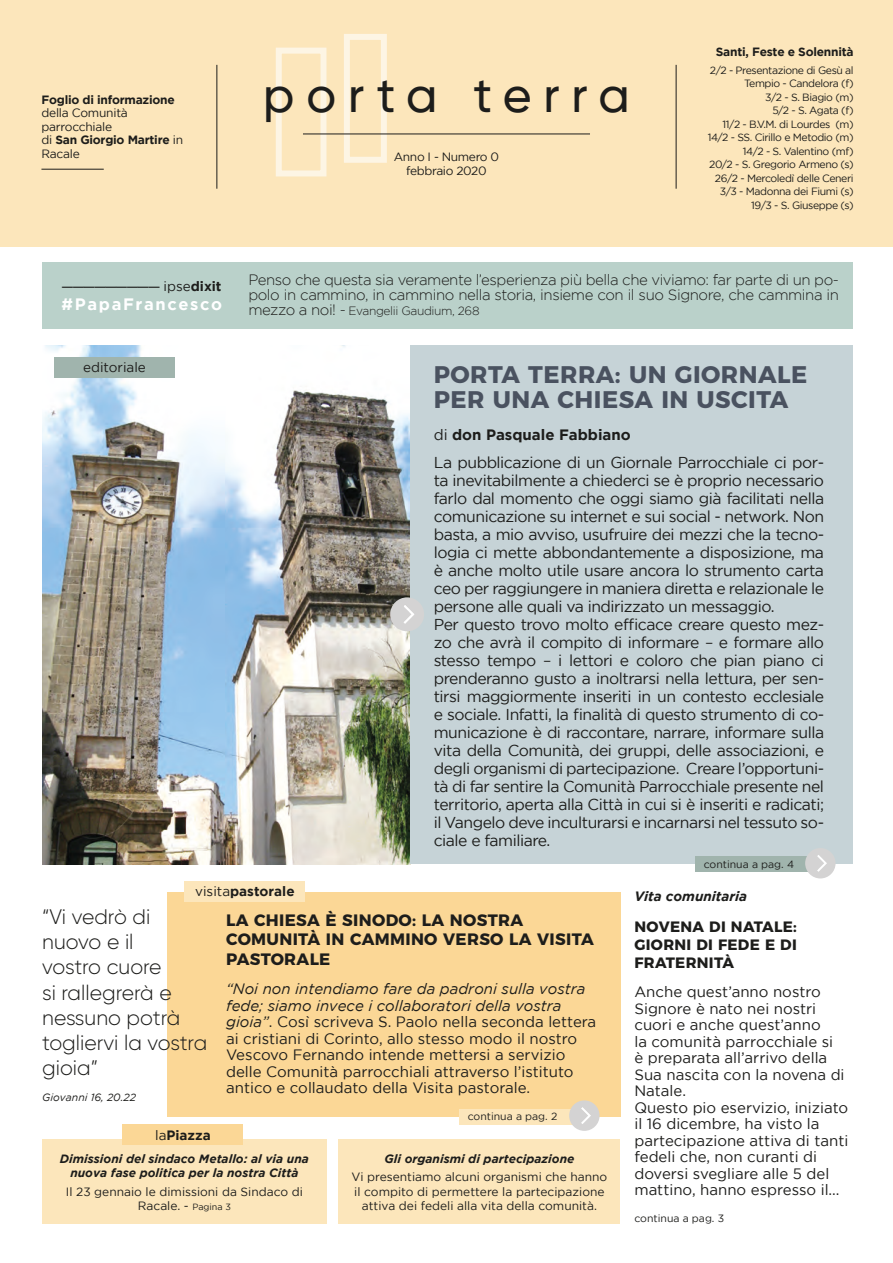
<style>
.page{position:relative;width:893px;height:1263px;background:#fff}
.page>*{position:absolute;margin:0;border:0;box-sizing:border-box;transform-origin:0 0}
.t1{font:500 49.5px "Gilroy";letter-spacing:.24em;color:#1d1d1b}
.t2{font:700 24px/25.5px "Montserrat";letter-spacing:.02em;color:#4a5260}
.t3{font:300 21px/25.2px "Gilroy";color:#1d1d1b}
.t4{font:18px "Gotham";color:#1d1d1b}
.t5{font:700 16.5px/19.8px "Montserrat";letter-spacing:.02em;color:#1d1d1b}
.t6{font:700 16.5px "Gotham";letter-spacing:.1em;color:#fff}
.t7{font:15.75px/18px "Gotham";letter-spacing:-.03em;color:#1d1d1b}
.t8{font:15px/16.5px "Gotham";color:#1d1d1b}
.t9{font:300 15px/15px "Gotham";letter-spacing:-.03em;color:#1d1d1b}
.t10{font:700 15px/18px "Montserrat";letter-spacing:.02em;color:#1d1d1b;text-align:justify}
.t11{font:700 15px "Gotham";color:#1d1d1b}
.t12{font:700 13.5px "Gotham";color:#1d1d1b}
.t13{font:italic 700 13.5px "Gotham";color:#1d1d1b}
.t14{font:13.5px "Gotham";color:#1d1d1b}
.t15{font:12px/14.4px "Gotham";color:#1d1d1b;text-align:center}
.t16{font:italic 700 12px/14.4px "Gotham";color:#1d1d1b;text-align:center}
.t17{font:12px/13.5px "Gotham";letter-spacing:-.02em;color:#1d1d1b}
.t18{font:700 12px "Gotham";letter-spacing:-.02em;color:#1d1d1b}
.t19{font:300 12px "Gotham";letter-spacing:-.03em;color:#1d1d1b}
.t20{font:12px/14.4px "Gotham";letter-spacing:-.03em;color:#1d1d1b;text-align:center}
.t21{font:10.5px/13.5px "Gotham";letter-spacing:-.04em;color:#1d1d1b;text-align:right}
.t22{font:10.5px "Gotham";color:#1d1d1b}
.t23{font:italic 10.5px "Gotham";color:#1d1d1b}
.s1{font-weight:700}
.s2{font-size:15px}
.s3{font-weight:400}
.s4{font-style:italic}
.s5{font-size:9px}
</style>
<div class="page">
<div style="left:0;top:0;width:893px;height:247px;background:#fce6bb"></div>
<div style="left:344px;top:34px;width:43px;height:129px;border:6px solid #fff"></div>
<div style="left:276px;top:48px;width:50px;height:128px;border:6px solid #fff"></div>
<hr style="left:303px;top:134px;width:287px;height:1px;background:#1d1d1b">
<hr style="left:216px;top:65px;width:1px;height:124px;background:#1d1d1b">
<hr style="left:676px;top:65px;width:1px;height:124px;background:#1d1d1b">
<hr style="left:41px;top:169px;width:63px;height:1px;background:#1d1d1b">
<div style="left:42px;top:262px;width:811px;height:67px;background:#bad1ca"></div>
<img style="left:42px;top:345px;width:368px;height:519px">
<div style="left:410px;top:345px;width:443px;height:519px;background:#c6d3d7"></div>
<svg style="left:390px;top:597px;width:34px;height:34px"></svg>
<div style="left:42px;top:1140px;width:285px;height:84px;background:#fce6bb"></div>
<div style="left:338px;top:1140px;width:282px;height:84px;background:#fce6bb"></div>
<div style="left:167px;top:892px;width:453px;height:225px;background:#fbd796"></div>
<div style="left:459px;top:1109px;width:123px;height:15px;background:#fce6bb"></div>
<svg style="left:569px;top:1100px;width:31px;height:31px"></svg>
<div style="left:184px;top:881px;width:121px;height:21px;background:#fce6bb"></div>
<div style="left:54px;top:357px;width:121px;height:21px;background:#a0b4ad"></div>
<div style="left:695px;top:857px;width:123px;height:15px;background:#a0b4ad"></div>
<svg style="left:805px;top:848px;width:31px;height:30px"></svg>
<div style="left:122px;top:1124px;width:121px;height:21px;background:#fbd796"></div>
<p class="t18" style="left:41px;top:93px;width:135px">Foglio di informazione</p>
<p class="t17" style="left:41px;top:106px;width:143px">della Comunità parrocchiale<br>di <span class="s1">San Giorgio Martire</span> in<br>Racale</p>
<p class="t4" style="left:62px;top:268px;width:161px">_________ <sub>ipse</sub><sub>dixit</sub></p>
<p class="t6" style="left:62px;top:295px;width:162px">#PapaFrancesco</p>
<p class="t14" style="left:83px;top:360px;width:64px">editoriale</p>
<h1 class="t1" style="left:263px;top:64px;width:368px">porta terra</h1>
<p class="t20" style="left:394px;top:149px;width:107px">Anno I - Numero 0 febbraio 2020</p>
<p class="t18" style="left:716px;top:45px;width:139px">Santi, Feste e Solennità</p>
<p class="t21" style="left:708px;top:63px;width:147px">2/2 - Presentazione di Gesù al<br>Tempio - Candelora (f)<br>3/2 - S. Biagio (m)<br>5/2 - S. Agata (f)<br>11/2 - B.V.M. di Lourdes (m)<br>14/2 - SS. Cirillo e Metodio (m)<br>14/2 - S. Valentino (mf)<br>20/2 - S. Gregorio Armeno (s)<br>26/2 - Mercoledì delle Ceneri<br>3/3 - Madonna dei Fiumi (s)<br>19/3 - S. Giuseppe (s)</p>
<p class="t9" style="left:248px;top:272px;width:592px">Penso che questa sia veramente l’esperienza più bella che viviamo: far parte di un po&shy;polo in cammino, in cammino nella storia, insieme con il suo Signore, che cammina in</p>
<p class="t19" style="left:248px;top:305px;width:233px"><span class="s2">mezzo a noi! -</span> Evangelii Gaudium, 268</p>
<h2 class="t2" style="left:434px;top:360px;width:375px">PORTA TERRA: UN GIORNALE<br>PER UNA CHIESA IN USCITA</h2>
<p class="t11" style="left:434px;top:426px;width:199px"><span class="s3">di</span> don Pasquale Fabbiano</p>
<p class="t7" style="left:434px;top:453px;width:392px">La pubblicazione di un Giornale Parrocchiale ci por&shy;ta inevitabilmente a chiederci se è proprio necessario farlo dal momento che oggi siamo già facilitati nella comunicazione su internet e sui social - network. Non basta, a mio avviso, usufruire dei mezzi che la tecno&shy;logia ci mette abbondantemente a disposizione, ma è anche molto utile usare ancora lo strumento carta ceo per raggiungere in maniera diretta e relazionale le persone alle quali va indirizzato un messaggio.<br>Per questo trovo molto efficace creare questo mez&shy;zo che avrà il compito di informare – e formare allo stesso tempo – i lettori e coloro che pian piano ci prenderanno gusto a inoltrarsi nella lettura, per sen&shy;tirsi maggiormente inseriti in un contesto ecclesiale e sociale. Infatti, la finalità di questo strumento di co&shy;municazione è di raccontare, narrare, informare sulla vita della Comunità, dei gruppi, delle associazioni, e degli organismi di partecipazione. Creare l’opportuni&shy;tà di far sentire la Comunità Parrocchiale presente nel territorio, aperta alla Città in cui si è inseriti e radicati; il Vangelo deve inculturarsi e incarnarsi nel tessuto so&shy;ciale e familiare.</p>
<p class="t22" style="left:704px;top:858px;width:92px">continua a pag. 4</p>
<p class="t12" style="left:195px;top:884px;width:101px"><span class="s3">visita</span>pastorale</p>
<h3 class="t3" style="left:42px;top:904px;width:166px">“Vi vedrò di nuovo e il<br>vostro cuore<br>si rallegrerà e nessuno potrà togliervi la vostra gioia”</h3>
<p class="t23" style="left:42px;top:1091px;width:95px">Giovanni 16, 20.22</p>
<p class="t12" style="left:155px;top:1127px;width:57px"><span class="s3">la</span>Piazza</p>
<p class="t5" style="left:226px;top:908px;width:369px">LA CHIESA È SINODO: LA NOSTRA<br>COMUNITÀ IN CAMMINO VERSO LA VISITA<br>PASTORALE</p>
<p class="t8" style="left:226px;top:981px;width:372px"><span class="s4">“Noi non intendiamo fare da padroni sulla vostra fede; siamo invece i collaboratori della vostra gioia”</span>. Così scriveva S. Paolo nella seconda lettera ai cristiani di Corinto, allo stesso modo il nostro Vescovo Fernando intende mettersi a servizio delle Comunità parrocchiali attraverso l’istituto antico e collaudato della Visita pastorale.</p>
<p class="t22" style="left:468px;top:1111px;width:91px">continua a pag. 2</p>
<p class="t16" style="left:60px;top:1151px;width:250px">Dimissioni del sindaco Metallo: al via una nuova fase politica per la nostra Città</p>
<p class="t15" style="left:66px;top:1184px;width:238px">Il 23 gennaio le dimissioni da Sindaco di<br>Racale. - <span class="s5">Pagina 3</span></p>
<p class="t16" style="left:384px;top:1151px;width:191px">Gli organismi di partecipazione</p>
<p class="t15" style="left:352px;top:1169px;width:257px">Vi presentiamo alcuni organismi che hanno il compito di permettere la partecipazione attiva dei fedeli alla vita della comunità.</p>
<p class="t13" style="left:634px;top:889px;width:114px">Vita comunitaria</p>
<p class="t10" style="left:634px;top:917px;width:164px">NOVENA DI NATALE:<br>GIORNI DI FEDE E DI FRATERNITÀ</p>
<p class="t8" style="left:634px;top:984px;width:215px">Anche quest’anno nostro<br>Signore è nato nei nostri cuori e anche quest’anno<br>la comunità parrocchiale si<br>è preparata all’arrivo della<br>Sua nascita con la novena di<br>Natale.<br>Questo pio eservizio, iniziato il 16 dicembre, ha visto la partecipazione attiva di tanti fedeli che, non curanti di doversi svegliare alle 5 del mattino, hanno espresso il...</p>
<p class="t22" style="left:634px;top:1212px;width:91px">continua a pag. 3</p>
</div>
